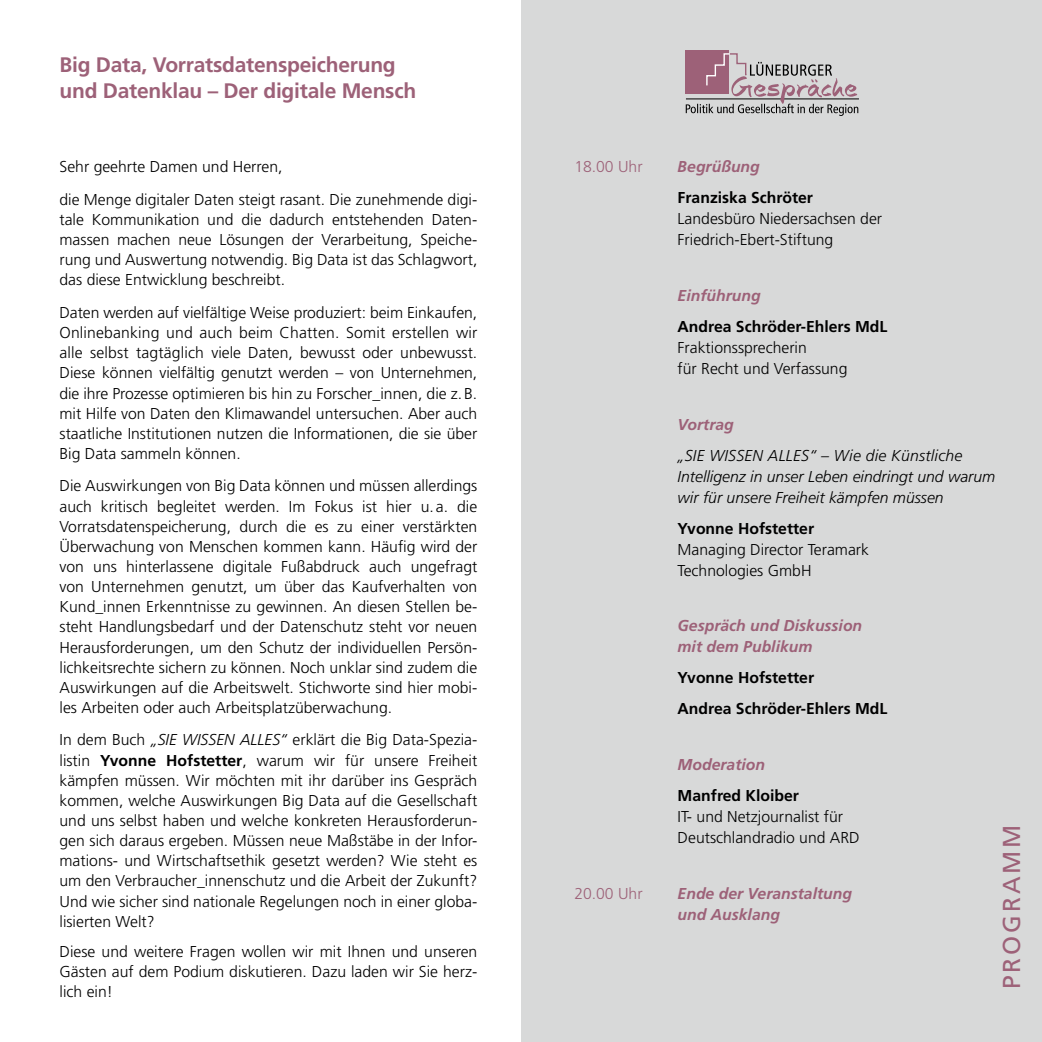
<style>
.page{position:relative;width:1042px;height:1042px;background:#fff}
.page>*{position:absolute;margin:0;border:0;box-sizing:border-box;transform-origin:0 0}
.t1{font:24.5px "Frutiger";letter-spacing:.12em;color:#9d6178}
.t2{font:700 21px/26.2px "Frutiger";letter-spacing:-.01em;color:#9d6178}
.t3{font:300 15.75px/20.1px "Frutiger";color:#000}
.t4{font:italic 300 15.75px/31px "Frutiger";color:#000}
.t5{font:700 15.75px/31px "Frutiger";color:#000}
.t6{font:italic 700 15.75px/21px "Frutiger CE";color:#9d6178}
.t7{font:italic 700 15.75px/21px "Frutiger";color:#9d6178}
.t8{font:700 15.75px/31px "Frutiger CE";color:#000}
.t9{font:300 15.75px "Frutiger";color:#9d6178}
.s1{font-family:"Frutiger CE";font-style:italic}
.s2{font-weight:700}
.s3{font-style:italic;color:#9d6178}
.s4{font-family:"Frutiger CE";font-style:italic;color:#9d6178}
.s5{font-weight:700;color:#9d6178}
</style>
<div class="page">
<div style="left:521px;top:0;width:521px;height:1042px;background:#d8d9d9"></div>
<hr style="left:686px;top:99px;width:173px;height:1px;background:#000">
<div style="left:685px;top:50px;width:44px;height:44px;background:#9d6178"></div>
<svg style="left:686px;top:53px;width:172px;height:63px"></svg>
<p class="t2" style="left:60px;top:52px;width:358px">Big Data, Vorratsdatenspeicherung und Datenklau – Der digitale Mensch</p>
<p class="t3" style="left:60px;top:151px;width:419px;line-height:32.6px">Sehr geehrte Damen und Herren,<br>die Menge digitaler Daten steigt rasant. Die zunehmende digi-</p>
<p class="t3" style="left:60px;top:209px;width:419px;text-align:justify">tale Kommunikation und die dadurch entstehenden Daten&shy;massen machen neue Lösungen der Verarbeitung, Speiche&shy;rung und Auswertung notwendig. Big Data ist das Schlagwort, das diese Entwicklung beschreibt.</p>
<p class="t3" style="left:60px;top:302px;width:419px;text-align:justify">Daten werden auf vielfältige Weise produziert: beim Einkaufen, Onlinebanking und auch beim Chatten. Somit erstellen wir alle selbst tagtäglich viele Daten, bewusst oder unbewusst.<br>Diese können vielfältig genutzt werden – von Unternehmen, die ihre Prozesse optimieren bis hin zu Forscher_innen, die z.B. mit Hilfe von Daten den Klimawandel untersuchen. Aber auch staatliche Institutionen nutzen die Informationen, die sie über Big Data sammeln können.</p>
<p class="t3" style="left:60px;top:476px;width:419px;text-align:justify">Die Auswirkungen von Big Data können und müssen allerdings auch kritisch begleitet werden. Im Fokus ist hier u. a. die Vorratsdatenspeicherung, durch die es zu einer verstärkten Überwachung von Menschen kommen kann. Häufig wird der von uns hinterlassene digitale Fußabdruck auch ungefragt von Unternehmen genutzt, um über das Kaufverhalten von Kund_innen Erkenntnisse zu gewinnen. An diesen Stellen be&shy;steht Handlungsbedarf und der Datenschutz steht vor neuen Herausforderungen, um den Schutz der individuellen Persön&shy;lichkeitsrechte sichern zu können. Noch unklar sind zudem die Auswirkungen auf die Arbeitswelt. Stichworte sind hier mobi&shy;les Arbeiten oder auch Arbeitsplatzüberwachung.</p>
<p class="t3" style="left:60px;top:730px;width:419px;text-align:justify">In dem Buch <span class="s1">„SIE WISSEN ALLES“</span> erklärt die Big Data-Spezia&shy;listin <span class="s2">Yvonne Hofstetter</span>, warum wir für unsere Freiheit kämpfen müssen. Wir möchten mit ihr darüber ins Gespräch kommen, welche Auswirkungen Big Data auf die Gesellschaft und uns selbst haben und welche konkreten Herausforderun&shy;gen sich daraus ergeben. Müssen neue Maßstäbe in der Infor&shy;mations- und Wirtschaftsethik gesetzt werden? Wie steht es um den Verbraucher_innenschutz und die Arbeit der Zukunft?<br>Und wie sicher sind nationale Regelungen noch in einer globa&shy;lisierten Welt?</p>
<p class="t3" style="left:60px;top:941px;width:419px;text-align:justify">Diese und weitere Fragen wollen wir mit Ihnen und unseren Gästen auf dem Podium diskutieren. Dazu laden wir Sie herz&shy;lich ein!</p>
<p class="t9" style="left:574px;top:158px;width:70px">18.00 Uhr</p>
<p class="t8" style="left:677px;top:151px;width:137px"><span class="s3">Begrüßung<br></span>Franziska Schröter</p>
<p class="t3" style="left:677px;top:208px;width:206px;line-height:21px">Landesbüro Niedersachsen der<br>Friedrich-Ebert-Stiftung</p>
<p class="t5" style="left:677px;top:280px;width:211px"><span class="s4">Einführung<br></span>Andrea Schröder-Ehlers MdL</p>
<p class="t3" style="left:677px;top:337px;width:171px;line-height:21px">Fraktionssprecherin<br>für Recht und Verfassung</p>
<p class="t4" style="left:677px;top:409px;width:286px"><span class="s5">Vortrag<br></span>„SIE WISSEN ALLES“ – Wie die Künstliche</p>
<p class="t4" style="left:677px;top:465px;width:319px;line-height:21px">Intelligenz in unser Leben eindringt und warum wir für unsere Freiheit kämpfen müssen</p>
<p class="t3" style="left:677px;top:517px;width:193px;line-height:21px"><span class="s2">Yvonne Hofstetter<br></span>Managing Director Teramark<br>Technologies GmbH</p>
<p class="t6" style="left:677px;top:615px;width:186px">Gespräch und Diskussion mit dem Publikum</p>
<p class="t5" style="left:677px;top:662px;width:211px">Yvonne Hofstetter<br>Andrea Schröder-Ehlers MdL</p>
<p class="t5" style="left:677px;top:749px;width:123px"><span class="s4">Moderation<br></span>Manfred Kloiber</p>
<p class="t3" style="left:677px;top:806px;width:184px;line-height:21px">IT- und Netzjournalist für<br>Deutschlandradio und ARD</p>
<p class="t9" style="left:574px;top:884px;width:70px">20.00 Uhr</p>
<p class="t7" style="left:677px;top:882px;width:176px">Ende der Veranstaltung und Ausklang</p>
<p class="t1" style="left:997px;top:989px;width:166px;rotate:-90deg">PROGRAMM</p>
</div>
